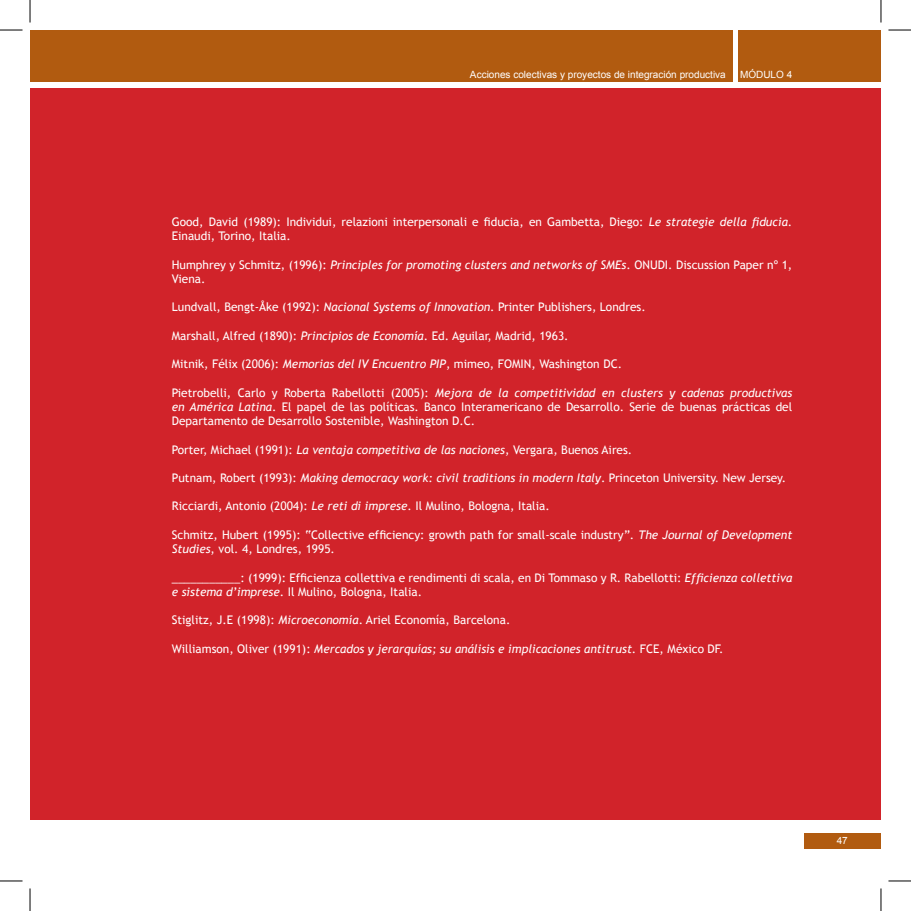
<style>
.page{position:relative;width:911px;height:911px;background:#fff}
.page>*{position:absolute;margin:0;border:0;box-sizing:border-box;transform-origin:0 0}
.t1{font:11.88px/14.2px "Trebuchet MS";color:#fff}
.t2{font:italic 11.88px "Trebuchet MS";color:#fff}
.t3{font:10px "Arial";color:#fff}
.s1{font-style:italic}
.s2{font-style:normal}
</style>
<div class="page">
<div style="left:803px;top:832px;width:77px;height:16px;background:#b15b10"></div>
<div style="left:30px;top:30px;width:850px;height:51px;background:#b15b10"></div>
<div style="left:732px;top:30px;width:5px;height:53px;background:#fff"></div>
<div style="left:30px;top:88px;width:850px;height:731px;background:#d1232a"></div>
<svg style="left:30px;top:0;width:1px;height:22px"></svg>
<svg style="left:0;top:30px;width:22px;height:1px"></svg>
<svg style="left:880px;top:0;width:1px;height:22px"></svg>
<svg style="left:888px;top:30px;width:22px;height:1px"></svg>
<svg style="left:30px;top:888px;width:1px;height:22px"></svg>
<svg style="left:0;top:880px;width:22px;height:1px"></svg>
<svg style="left:880px;top:888px;width:1px;height:22px"></svg>
<svg style="left:888px;top:880px;width:22px;height:1px"></svg>
<p class="t3" style="left:470px;top:68px;width:257px">Acciones colectivas y proyectos de integración productiva</p>
<p class="t3" style="left:740px;top:68px;width:54px">MÓDULO 4</p>
<p class="t1" style="left:172px;top:215px;width:622px">Good, David (1989): Individui, relazioni interpersonali e fiducia, en Gambetta, Diego: <span class="s1">Le strategie della fiducia</span>.<br>Einaudi, Torino, Italia.</p>
<p class="t1" style="left:172px;top:257px;width:622px">Humphrey y Schmitz, (1996): <span class="s1">Principles for promoting clusters and networks of SMEs</span>. ONUDI. Discussion Paper nº 1,<br>Viena.</p>
<p class="t1" style="left:172px;top:300px;width:475px">Lundvall, Bengt-Åke (1992): <span class="s1">Nacional Systems of Innovation</span>. Printer Publishers, Londres.</p>
<p class="t1" style="left:172px;top:328px;width:398px">Marshall, Alfred (1890): <span class="s1">Principios de Economía</span>. Ed. Aguilar, Madrid, 1963.</p>
<p class="t1" style="left:172px;top:357px;width:451px">Mitnik, Félix (2006): <span class="s1">Memorias del IV Encuentro PIP</span>, mimeo, FOMIN, Washington DC.</p>
<p class="t1" style="left:172px;top:385px;width:622px;text-align:justify">Pietrobelli, Carlo y Roberta Rabellotti (2005): <span class="s1">Mejora de la competitividad en clusters y cadenas productivas en América Latina</span>. El papel de las políticas. Banco Interamericano de Desarrollo. Serie de buenas prácticas del Departamento de Desarrollo Sostenible, Washington D.C.</p>
<p class="t1" style="left:172px;top:442px;width:462px">Porter, Michael (1991): <span class="s1">La ventaja competitiva de las naciones</span>, Vergara, Buenos Aires.</p>
<p class="t1" style="left:172px;top:470px;width:615px">Putnam, Robert (1993): <span class="s1">Making democracy work: civil traditions in modern Italy</span>. Princeton University. New Jersey.</p>
<p class="t1" style="left:172px;top:499px;width:379px">Ricciardi, Antonio (2004): <span class="s1">Le reti di imprese</span>. Il Mulino, Bologna, Italia.</p>
<p class="t1" style="left:172px;top:527px;width:622px">Schmitz, Hubert (1995): “Collective efficiency: growth path for small-scale industry”. <span class="s1">The Journal of Development<br>Studies</span>, vol. 4, Londres, 1995.</p>
<p class="t1" style="left:172px;top:570px;width:622px">___________: (1999): Efficienza collettiva e rendimenti di scala, en Di Tommaso y R. Rabellotti: <span class="s1">Efficienza collettiva e sistema d’imprese</span>. Il Mulino, Bologna, Italia.</p>
<p class="t1" style="left:172px;top:613px;width:340px">Stiglitz, J.E (1998): <span class="s1">Microeconomía</span>. Ariel Economía, Barcelona.</p>
<p class="t2" style="left:172px;top:641px;width:553px"><span class="s2">Williamson, Oliver (1991):</span> Mercados y jerarquías; su análisis e implicaciones antitrust<span class="s2">. FCE, México DF.</span></p>
<p class="t3" style="left:836px;top:833px;width:13px">47</p>
</div>
